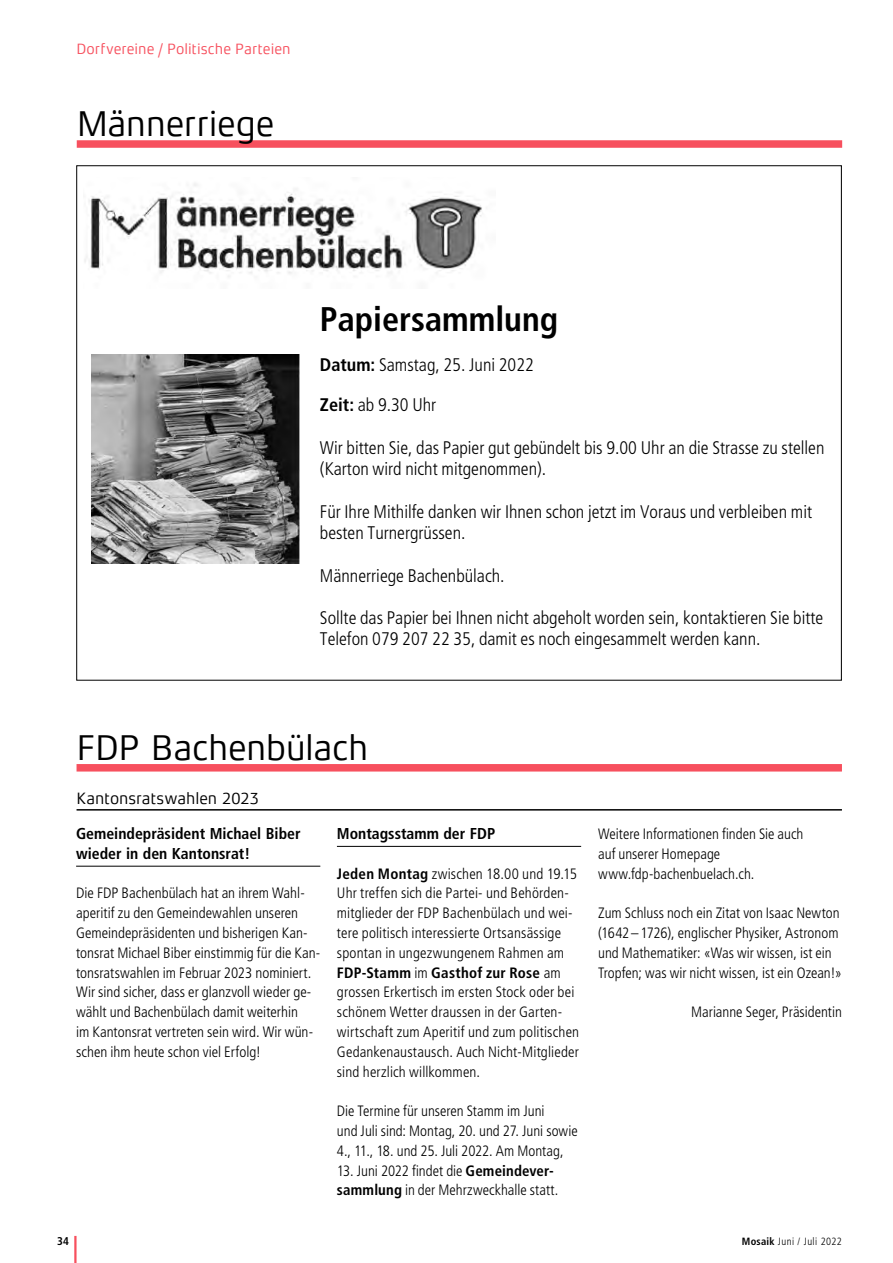
<style>
.page{position:relative;width:893px;height:1263px;background:#fff}
.page>*{position:absolute;margin:0;border:0;box-sizing:border-box;transform-origin:0 0}
.t1{font:36px "Xenois Sans Pro";letter-spacing:-.015em;color:#000}
.t2{font:700 condensed 34.2px "Frutiger";color:#000}
.t3{font:300 condensed 18.3px/21.3px "Frutiger";color:#000}
.t4{font:300 condensed 18.3px "Frutiger LT Std";color:#000}
.t5{font:16.5px "Xenois Sans Pro";letter-spacing:-.01em;color:#000}
.t6{font:700 condensed 15.75px/19.8px "Frutiger LT Std";color:#000}
.t7{font:300 condensed 15px/19.8px "Frutiger LT Std";letter-spacing:.005em;color:#000}
.t8{font:15px "Xenois Sans Pro";letter-spacing:-.005em;color:#f7505e}
.t9{font:700 condensed 11.25px "Frutiger LT Std";color:#000}
.t10{font:300 condensed 10.5px "Frutiger LT Std";letter-spacing:.04em;color:#000}
.s1{font-family:"Frutiger";font-weight:700}
.s2{font-weight:700}
</style>
<div class="page">
<hr style="left:74px;top:1236px;width:3px;height:27px;background:#f7505e">
<div style="left:77px;top:764px;width:765px;height:7px;background:#f7505e"></div>
<hr style="left:77px;top:809px;width:765px;height:1px;background:#000">
<hr style="left:76px;top:866px;width:244px;height:1px;background:#000">
<hr style="left:337px;top:846px;width:244px;height:1px;background:#000">
<img style="left:84px;top:183px;width:398px;height:94px">
<img style="left:91px;top:355px;width:209px;height:208px">
<div style="left:77px;top:140px;width:765px;height:8px;background:#f7505e"></div>
<p class="t8" style="left:77px;top:40px;width:216px">Dorfvereine / Politische Parteien</p>
<h1 class="t1" style="left:77px;top:103px;width:199px">Männerriege</h1>
<h2 class="t2" style="left:320px;top:299px;width:240px">Papiersammlung</h2>
<p class="t4" style="left:320px;top:355px;width:215px"><span class="s1">Datum:</span> Samstag, 25. Juni 2022</p>
<p class="t3" style="left:320px;top:395px;width:118px"><span class="s2">Zeit:</span> ab 9.30 Uhr</p>
<p class="t3" style="left:320px;top:437px;width:506px">Wir bitten Sie, das Papier gut gebündelt bis 9.00 Uhr an die Strasse zu stellen (Karton wird nicht mitgenommen).</p>
<p class="t3" style="left:320px;top:501px;width:494px">Für Ihre Mithilfe danken wir Ihnen schon jetzt im Voraus und verbleiben mit besten Turnergrüssen.</p>
<p class="t3" style="left:320px;top:565px;width:186px">Männerriege Bachenbülach.</p>
<p class="t3" style="left:320px;top:607px;width:505px">Sollte das Papier bei Ihnen nicht abgeholt worden sein, kontaktieren Sie bitte<br>Telefon 079 207 22 35, damit es noch eingesammelt werden kann.</p>
<h1 class="t1" style="left:77px;top:727px;width:294px">FDP Bachenbülach</h1>
<p class="t5" style="left:77px;top:789px;width:184px">Kantonsratswahlen 2023</p>
<p class="t6" style="left:76px;top:824px;width:226px">Gemeindepräsident Michael Biber wieder in den Kantonsrat!</p>
<p class="t7" style="left:76px;top:883px;width:246px">Die FDP Bachenbülach hat an ihrem Wahl&shy;aperitif zu den Gemeindewahlen unseren Gemeindepräsidenten und bisherigen Kan&shy;tonsrat Michael Biber einstimmig für die Kan&shy;tonsratswahlen im Februar 2023 nominiert.<br>Wir sind sicher, dass er glanzvoll wieder ge&shy;wählt und Bachenbülach damit weiterhin<br>im Kantonsrat vertreten sein wird. Wir wün&shy;schen ihm heute schon viel Erfolg!</p>
<p class="t6" style="left:337px;top:824px;width:160px">Montagsstamm der FDP</p>
<p class="t7" style="left:337px;top:864px;width:244px"><span class="s2">Jeden Montag</span> zwischen 18.00 und 19.15<br>Uhr treffen sich die Partei- und Behörden&shy;mitglieder der FDP Bachenbülach und wei&shy;tere politisch interessierte Ortsansässige spontan in ungezwungenem Rahmen am <span class="s2">FDP-Stamm</span> im <span class="s2">Gasthof zur Rose</span> am grossen Erkertisch im ersten Stock oder bei schönem Wetter draussen in der Garten&shy;wirtschaft zum Aperitif und zum politischen Gedankenaustausch. Auch Nicht-Mitglieder sind herzlich willkommen.</p>
<p class="t7" style="left:337px;top:1101px;width:242px">Die Termine für unseren Stamm im Juni<br>und Juli sind: Montag, 20. und 27. Juni sowie<br>4., 11., 18. und 25. Juli 2022. Am Montag,</p>
<p class="t7" style="left:337px;top:1161px;width:223px">13. Juni 2022 findet die <span class="s2">Gemeindever&shy;sammlung</span> in der Mehrzweckhalle statt.</p>
<p class="t7" style="left:598px;top:824px;width:207px">Weitere Informationen finden Sie auch auf unserer Homepage www.fdp-bachenbuelach.ch.</p>
<p class="t7" style="left:598px;top:903px;width:245px">Zum Schluss noch ein Zitat von Isaac Newton (1642 – 1726), englischer Physiker, Astronom und Mathematiker: «Was wir wissen, ist ein Tropfen; was wir nicht wissen, ist ein Ozean!»</p>
<p class="t7" style="left:691px;top:1002px;width:152px">Marianne Seger, Präsidentin</p>
<p class="t9" style="left:57px;top:1234px;width:13px">34</p>
<p class="t10" style="left:742px;top:1235px;width:102px"><span class="s2">Mosaik</span> Juni / Juli 2022</p>
</div>
